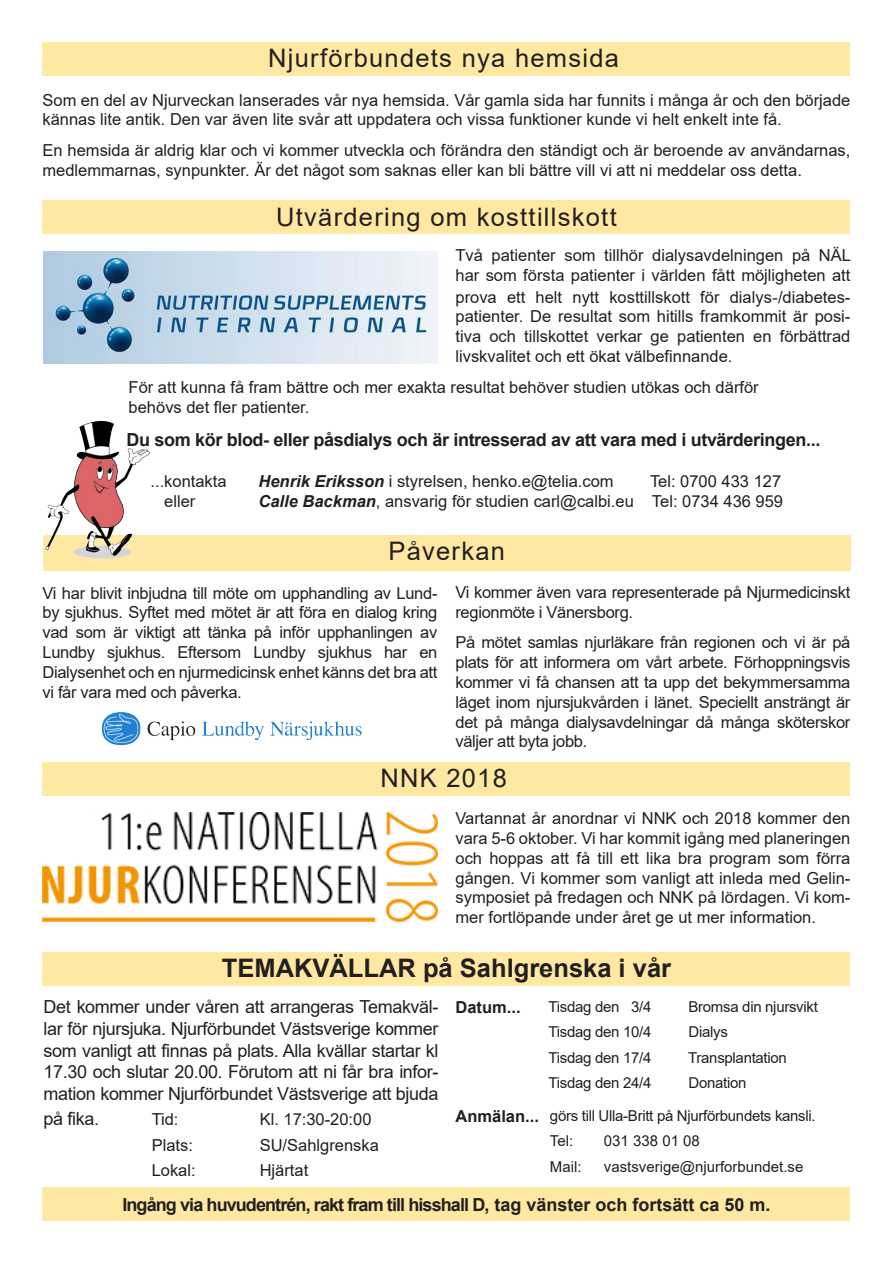
<style>
.page{position:relative;width:893px;height:1263px;background:#fff}
.page>*{position:absolute;margin:0;border:0;box-sizing:border-box;transform-origin:0 0}
.t1{font:25.5px "Arial";letter-spacing:.05em;color:#231f20}
.t2{font:700 25.5px "Arial";color:#231f20}
.t3{font:18px/21.6px "Arial";letter-spacing:-.02em;color:#231f20;text-align:justify}
.t4{font:700 18px "Arial";letter-spacing:-.02em;color:#231f20}
.t5{font:700 18px "Arial";letter-spacing:-.05em;color:#231f20}
.t6{font:16.5px/19.8px "Arial";color:#231f20}
.t7{font:16.5px/19.8px "Arial";letter-spacing:-.02em;color:#231f20}
.t8{font:700 16.5px "Arial";color:#231f20}
.t9{font:15px/32.4px "Arial";letter-spacing:-.02em;color:#231f20}
.t10{font:15px "Arial";color:#231f20}
.s1{font-family:"Times New Roman";font-size:18px}
.s2{font-weight:700;font-style:italic}
.s3{color:#fff}
</style>
<div class="page">
<div style="left:43px;top:43px;width:807px;height:33px;background:#ffe8a2"></div>
<div style="left:43px;top:762px;width:807px;height:34px;background:#ffe8a2"></div>
<img style="left:43px;top:812px;width:394px;height:109px">
<div style="left:43px;top:535px;width:807px;height:35px;background:#ffe8a2"></div>
<div style="left:43px;top:200px;width:807px;height:34px;background:#ffe8a2"></div>
<img style="left:43px;top:252px;width:394px;height:112px">
<img style="left:101px;top:712px;width:261px;height:34px">
<img style="left:45px;top:421px;width:105px;height:138px">
<div style="left:43px;top:952px;width:807px;height:33px;background:#ffe8a2"></div>
<div style="left:43px;top:1187px;width:807px;height:33px;background:#ffe8a2"></div>
<h1 class="t1" style="left:268px;top:41px;width:352px">Njurförbundets nya hemsida</h1>
<p class="t6" style="left:43px;top:90px;width:809px">Som en del av Njurveckan lanserades vår nya hemsida. Vår gamla sida har funnits i många år och den började kännas lite antik. Den var även lite svår att uppdatera och vissa funktioner kunde vi helt enkelt inte få.</p>
<p class="t6" style="left:43px;top:140px;width:809px">En hemsida är aldrig klar och vi kommer utveckla och förändra den ständigt och är beroende av användarnas, medlemmarnas, synpunkter. Är det något som saknas eller kan bli bättre vill vi att ni meddelar oss detta.</p>
<h1 class="t1" style="left:276px;top:200px;width:342px">Utvärdering om kosttillskott</h1>
<p class="t6" style="left:455px;top:245px;width:397px">Två patienter som tillhör dialysavdelningen på NÄL har som första patienter i världen fått möjligheten att</p>
<p class="t6" style="left:455px;top:287px;width:396px;text-align:justify">prova ett helt nytt kosttillskott för dialys<span class="s1">-</span>/diabetes&shy;patienter. De resultat som hitills framkommit är posi&shy;tiva och tillskottet verkar ge patienten en förbättrad livskvalitet och ett ökat välbefinnande.</p>
<p class="t6" style="left:129px;top:377px;width:632px">För att kunna få fram bättre och mer exakta resultat behöver studien utökas och därför behövs det fler patienter.</p>
<p class="t4" style="left:127px;top:426px;width:695px">Du som kör blod- eller påsdialys och är intresserad av att vara med i utvärderingen...</p>
<p class="t6" style="left:151px;top:471px;width:78px">...kontakta</p>
<p class="t6" style="left:259px;top:471px;width:357px"><span class="s2">Henrik Eriksson</span> i styrelsen, henko.e@telia.com</p>
<p class="t6" style="left:650px;top:471px;width:133px">Tel: 0700 433 127</p>
<p class="t6" style="left:164px;top:491px;width:33px">eller</p>
<p class="t6" style="left:259px;top:491px;width:526px"><span class="s2">Calle Backman</span>, ansvarig för studien carl@calbi.eu Tel: 0734 436 959</p>
<h1 class="t1" style="left:388px;top:533px;width:118px">Påverkan</h1>
<p class="t6" style="left:43px;top:583px;width:396px;text-align:justify">Vi har blivit inbjudna till möte om upphandling av Lund&shy;by sjukhus. Syftet med mötet är att föra en dialog kring vad som är viktigt att tänka på inför upphanlingen av Lundby sjukhus. Eftersom Lundby sjukhus har en Dialysenhet och en njurmedicinsk enhet känns det bra att vi får vara med och påverka.</p>
<p class="t7" style="left:455px;top:582px;width:396px">Vi kommer även vara representerade på Njurmedicinskt regionmöte i Vänersborg.</p>
<p class="t6" style="left:455px;top:632px;width:396px;text-align:justify">På mötet samlas njurläkare från regionen och vi är på plats för att informera om vårt arbete. Förhoppningsvis kommer vi få chansen att ta upp det bekymmersamma läget inom njursjukvården i länet. Speciellt ansträngt är det på många dialysavdelningar då många sköterskor väljer att byta jobb.</p>
<h1 class="t1" style="left:380px;top:761px;width:128px">NNK 2018</h1>
<p class="t6" style="left:455px;top:808px;width:396px;text-align:justify">Vartannat år anordnar vi NNK och 2018 kommer den vara 5-6 oktober. Vi har kommit igång med planeringen och hoppas att få till ett lika bra program som förra gången. Vi kommer som vanligt att inleda med Gelin&shy;symposiet på fredagen och NNK på lördagen. Vi kom&shy;mer fortlöpande under året ge ut mer information.</p>
<h1 class="t2" style="left:222px;top:950px;width:451px">TEMAKVÄLLAR på Sahlgrenska i vår</h1>
<p class="t3" style="left:44px;top:996px;width:396px">Det kommer under våren att arrangeras Temakväl&shy;lar för njursjuka. Njurförbundet Västsverige kommer som vanligt att finnas på plats. Alla kvällar startar kl 17.30 och slutar 20.00. Förutom att ni får bra infor&shy;mation kommer Njurförbundet Västsverige att bjuda</p>
<p class="t3" style="left:44px;top:1108px;width:57px">på fika.</p>
<p class="t6" style="left:152px;top:1109px;width:28px">Tid:</p>
<p class="t6" style="left:260px;top:1109px;width:113px">Kl. 17:30-20:00</p>
<p class="t6" style="left:152px;top:1135px;width:43px">Plats:</p>
<p class="t6" style="left:260px;top:1135px;width:121px">SU/Sahlgrenska</p>
<p class="t6" style="left:152px;top:1160px;width:46px">Lokal:</p>
<p class="t6" style="left:260px;top:1160px;width:50px">Hjärtat</p>
<p class="t8" style="left:455px;top:995px;width:67px">Datum...</p>
<p class="t8" style="left:455px;top:1104px;width:85px">Anmälan...</p>
<p class="t9" style="left:549px;top:990px;width:104px">Tisdag den <span class="s3">0</span>3/4</p>
<p class="t9" style="left:688px;top:990px;width:131px">Bromsa din njursvikt</p>
<p class="t9" style="left:549px;top:1015px;width:104px">Tisdag den 10/4</p>
<p class="t9" style="left:688px;top:1015px;width:41px">Dialys</p>
<p class="t9" style="left:549px;top:1041px;width:104px">Tisdag den 17/4</p>
<p class="t9" style="left:688px;top:1041px;width:100px">Transplantation</p>
<p class="t9" style="left:549px;top:1066px;width:104px">Tisdag den 24/4</p>
<p class="t9" style="left:550px;top:1066px;width:267px;text-indent:139px">Donation<br>görs till Ulla-Britt på Njurförbundets kansli.</p>
<p class="t9" style="left:550px;top:1124px;width:25px">Tel:</p>
<p class="t10" style="left:604px;top:1130px;width:97px">031 338 01 08</p>
<p class="t9" style="left:550px;top:1150px;width:33px">Mail:</p>
<p class="t10" style="left:604px;top:1156px;width:201px">vastsverige@njurforbundet.se</p>
<p class="t5" style="left:122px;top:1192px;width:650px">Ingång via huvudentrén, rakt fram till hisshall D, tag vänster och fortsätt ca 50 m.</p>
</div>
